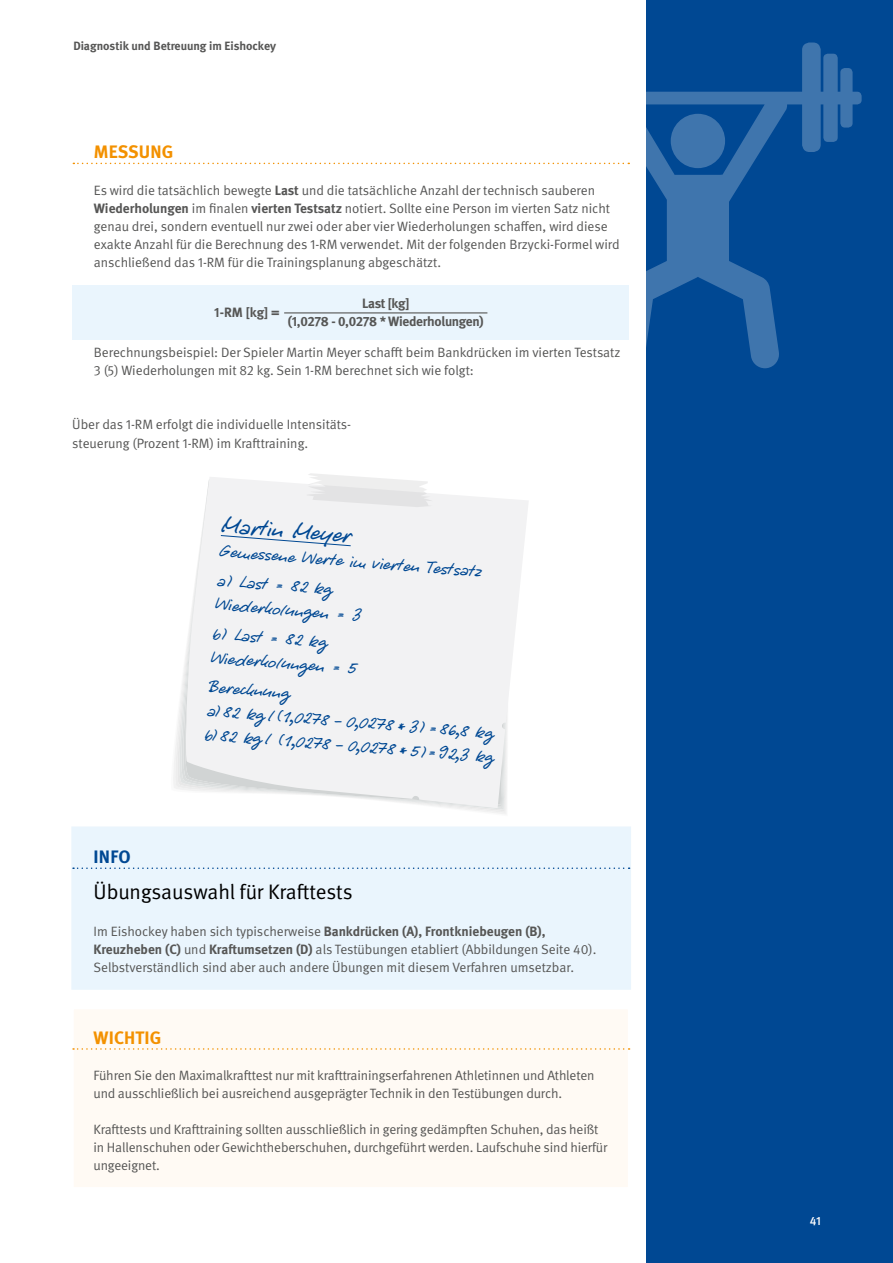
<style>
.page{position:relative;width:893px;height:1263px;background:#fff}
.page>*{position:absolute;margin:0;border:0;box-sizing:border-box;transform-origin:0 0}
.t1{font:24px "Pecherkursiv";color:#004893}
._14pt_Unter-Übersc{font:21px "DGUV Meta";letter-spacing:-.005em;color:#000}
.t2{font:18px/29.1px "Pecherkursiv";color:#004893}
.Absatzformat_4{font:700 18px "DGUV Meta";letter-spacing:.01em;color:#f39100}
.Headline{font:700 18px "DGUV Meta";letter-spacing:.01em;color:#f39100}
.Headline-2{font:700 18px "DGUV Meta";color:#004893}
.Fließtext{font:13.5px/18px "DGUV Meta";letter-spacing:-.005em;color:#565655}
._10pt_Anleser{font:13.5px/18px "DGUV Meta";color:#565655}
.t3{font:700 13.5px/18px "DGUV Meta";letter-spacing:-.025em;color:#565655;text-align:center}
.t4{font:700 12px "DGUV Meta";color:#565655}
.t5{font:500 12px "DGUV Meta";color:#fff}
.s1{font-weight:700}
</style>
<div class="page">
<div style="left:646px;top:0;width:247px;height:1263px;background:#004893"></div>
<svg style="left:536px;top:43px;width:326px;height:325px"></svg>
<svg style="left:73px;top:163px;width:556px;height:1px"></svg>
<div style="left:71px;top:826px;width:560px;height:164px;background:#eaf5fd"></div>
<svg style="left:73px;top:867px;width:557px;height:2px"></svg>
<div style="left:72px;top:1008px;width:557px;height:180px;background:#fffaf4;border:2px solid #fff"></div>
<svg style="left:73px;top:1048px;width:557px;height:2px"></svg>
<svg style="left:174px;top:665px;width:11px;height:125px"></svg>
<svg style="left:185px;top:477px;width:343px;height:331px"></svg>
<svg style="left:220px;top:535px;width:131px;height:11px"></svg>
<svg style="left:301px;top:473px;width:133px;height:35px"></svg>
<div style="left:73px;top:285px;width:556px;height:54px;background:#eaf5fd"></div>
<hr style="left:284px;top:312px;width:203px;height:1px;background:#565655">
<p class="t4" style="left:73px;top:39px;width:204px">Diagnostik und Betreuung im Eishockey</p>
<p class="Absatzformat_4" style="left:94px;top:141px;width:81px">MESSUNG</p>
<p class="Fließtext" style="left:94px;top:181px;width:527px">Es wird die tatsächlich bewegte <span class="s1">Last</span> und die tatsächliche Anzahl der technisch sauberen <span class="s1">Wiederholungen</span> im finalen <span class="s1">vierten Testsatz</span> notiert. Sollte eine Person im vierten Satz nicht genau drei, sondern eventuell nur zwei oder aber vier Wiederholungen schaffen, wird diese exakte Anzahl für die Berechnung des 1-RM verwendet. Mit der folgenden Brzycki-Formel wird anschließend das 1-RM für die Trainingsplanung abgeschätzt.</p>
<p class="t3" style="left:214px;top:304px;width:67px">1-RM [kg] =</p>
<p class="t3" style="left:288px;top:295px;width:197px">Last [kg]<br>(1,0278 - 0,0278 * Wiederholungen)</p>
<p class="Fließtext" style="left:94px;top:344px;width:528px">Berechnungsbeispiel: Der Spieler Martin Meyer schafft beim Bankdrücken im vierten Testsatz<br>3 (5) Wiederholungen mit 82 kg. Sein 1-RM berechnet sich wie folgt:</p>
<p class="Fließtext" style="left:72px;top:416px;width:280px">Über das 1-RM erfolgt die individuelle Intensitäts&shy;steuerung (Prozent 1-RM) im Krafttraining.</p>
<h1 class="t1" style="left:223px;top:510px;width:132px;rotate:4deg">Martin Meyer</h1>
<h3 class="t2" style="left:220px;top:538px;width:265px;line-height:28.5px;rotate:4deg">Gemessene Werte im vierten Testsatz a) Last = 82 kg</h3>
<h3 class="t2" style="left:216px;top:590px;width:148px;rotate:4deg">Wiederholungen = 3 b) Last = 82 kg</h3>
<h3 class="t2" style="left:212px;top:643px;width:148px;rotate:4deg">Wiederholungen = 5<br>Berechnung</h3>
<h3 class="t2" style="left:208px;top:700px;width:291px;line-height:24px;rotate:4deg">a) 82 kg /(1,0278–0,0278*3)=86,8 kg b) 82 kg / (1,0278–0,0278*5)=92,3 kg</h3>
<p class="Headline-2" style="left:94px;top:846px;width:39px">INFO</p>
<p class="_14pt_Unter-Übersc" style="left:94px;top:880px;width:261px">Übungsauswahl für Krafttests</p>
<p class="_10pt_Anleser" style="left:94px;top:922px;width:504px">Im Eishockey haben sich typischerweise <span class="s1">Bankdrücken (A), Frontkniebeugen (B),<br>Kreuzheben (C)</span> und <span class="s1">Kraftumsetzen (D)</span> als Testübungen etabliert (Abbildungen Seite 40).<br>Selbstverständlich sind aber auch andere Übungen mit diesem Verfahren umsetzbar.</p>
<p class="Headline" style="left:94px;top:1027px;width:69px">WICHTIG</p>
<p class="Fließtext" style="left:94px;top:1067px;width:502px">Führen Sie den Maximalkrafttest nur mit krafttrainingserfahrenen Athletinnen und Athleten und ausschließlich bei ausreichend ausgeprägter Technik in den Testübungen durch.</p>
<p class="Fließtext" style="left:94px;top:1121px;width:515px">Krafttests und Krafttraining sollten ausschließlich in gering gedämpften Schuhen, das heißt in Hallenschuhen oder Gewichtheberschuhen, durchgeführt werden. Laufschuhe sind hierfür ungeeignet.</p>
<p class="t5" style="left:810px;top:1213px;width:12px">41</p>
</div>
